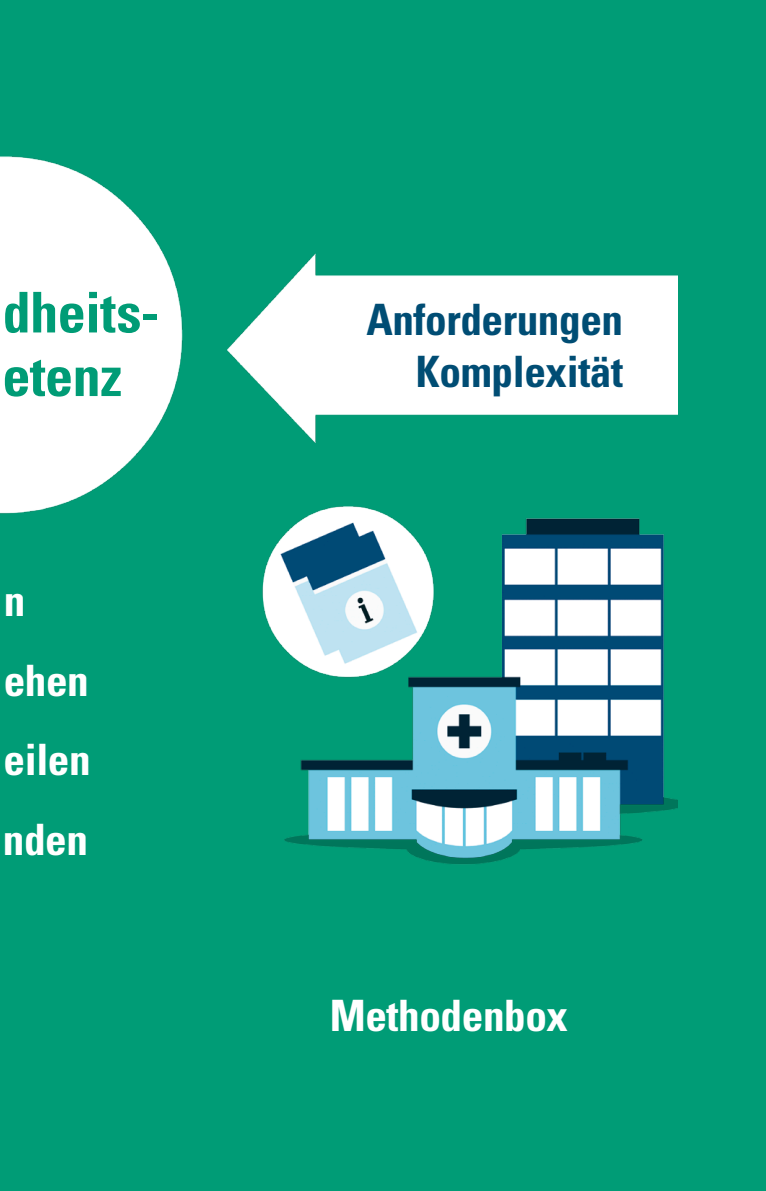
<style>
.page{position:relative;width:766px;height:1191px;background:#fff}
.page>*{position:absolute;margin:0;border:0;box-sizing:border-box;transform-origin:0 0}
.t1{font:700 condensed 56.1px "Univers LT Std";letter-spacing:-.01em;color:#009c76}
.t2{font:700 condensed 43.2px/79.5px "Univers LT Std";letter-spacing:-.01em;color:#fff}
.t3{font:700 condensed 43.2px/51.9px "Univers LT Std";letter-spacing:-.01em;color:#004d74;text-align:right}
</style>
<div class="page">
<div style="left:0;top:0;width:765px;height:1191px;background:#009c76"></div>
<img style="left:0;top:156px;width:677px;height:709px">
<p class="t1" style="left:3px;top:278px;width:158px">dheits-</p>
<p class="t1" style="left:2px;top:342px;width:121px">etenz</p>
<p class="t2" style="left:3px;top:561px;width:89px">n ehen eilen nden</p>
<p class="t3" style="left:366px;top:293px;width:258px">Anforderungen<br>Komplexität</p>
<p class="t2" style="left:330px;top:976px;width:240px">Methodenbox</p>
</div>
